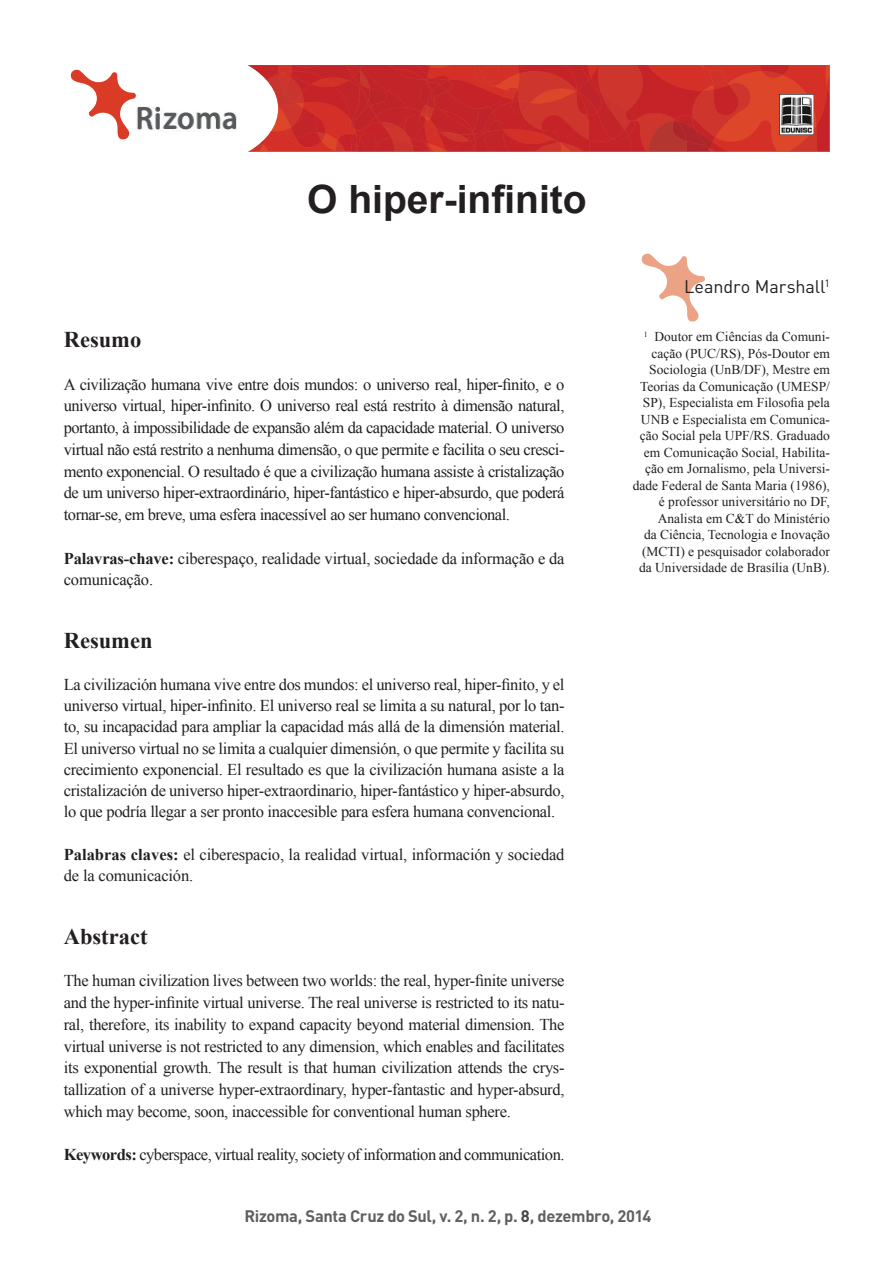
<style>
.page{position:relative;width:893px;height:1263px;background:#fff}
.page>*{position:absolute;margin:0;border:0;box-sizing:border-box;transform-origin:0 0}
.t1{font:700 39px "Arial";color:#231f20}
.t2{font:700 22.5px "Times New Roman";color:#231f20}
.t3{font:18px "DIN Pro";letter-spacing:-.005em;color:#231f20}
.t4{font:16.5px/21.8px "Times New Roman";letter-spacing:-.02em;color:#231f20;text-align:justify}
.t5{font:700 16.5px "DIN Pro";letter-spacing:-.02em;color:#5f5f62}
.t6{font:13.5px/16.5px "Times New Roman";color:#231f20;text-align:right}
.s1{font-weight:700}
.s2{color:#454647}
</style>
<div class="page">
<svg style="left:247px;top:65px;width:582px;height:87px"></svg>
<div style="left:88px;top:52px;width:187px;height:113px;background:#fff;border-radius:50%"></div>
<div style="left:85px;top:49px;width:193px;height:119px;border:6px solid #fff;border-radius:50%"></div>
<img style="left:780px;top:95px;width:33px;height:40px">
<img style="left:136px;top:107px;width:102px;height:24px">
<svg style="left:70px;top:69px;width:66px;height:71px"></svg>
<svg style="left:641px;top:254px;width:64px;height:67px"></svg>
<h1 class="t1" style="left:307px;top:173px;width:281px">O hiper-infinito</h1>
<h2 class="t2" style="left:64px;top:324px;width:79px">Resumo</h2>
<p class="t4" style="left:64px;top:373px;width:502px">A civilização humana vive entre dois mundos: o universo real, hiper-finito, e o universo virtual, hiper-infinito. O universo real está restrito à dimensão natural, portanto, à impossibilidade de expansão além da capacidade material. O universo virtual não está restrito a nenhuma dimensão, o que permite e facilita o seu cresci&shy;mento exponencial. O resultado é que a civilização humana assiste à cristalização de um universo hiper-extraordinário, hiper-fantástico e hiper-absurdo, que poderá tornar-se, em breve, uma esfera inacessível ao ser humano convencional.</p>
<p class="t4" style="left:64px;top:547px;width:502px"><span class="s1">Palavras-chave:</span> ciberespaço, realidade virtual, sociedade da informação e da comunicação.</p>
<h2 class="t2" style="left:64px;top:625px;width:90px">Resumen</h2>
<p class="t4" style="left:64px;top:674px;width:502px;line-height:21px">La civilización humana vive entre dos mundos: el universo real, hiper-finito, y el universo virtual, hiper-infinito. El universo real se limita a su natural, por lo tan&shy;to, su incapacidad para ampliar la capacidad más allá de la dimensión material.<br>El universo virtual no se limita a cualquier dimensión, o que permite y facilita su crecimiento exponencial. El resultado es que la civilización humana asiste a la cristalización de universo hiper-extraordinario, hiper-fantástico y hiper-absurdo, lo que podría llegar a ser pronto inaccesible para esfera humana convencional.</p>
<p class="t4" style="left:64px;top:843px;width:502px;line-height:21px"><span class="s1">Palabras claves:</span> el ciberespacio, la realidad virtual, información y sociedad de la comunicación.</p>
<h2 class="t2" style="left:64px;top:921px;width:85px">Abstract</h2>
<p class="t4" style="left:64px;top:970px;width:502px">The human civilization lives between two worlds: the real, hyper-finite universe and the hyper-infinite virtual universe. The real universe is restricted to its natu&shy;ral, therefore, its inability to expand capacity beyond material dimension. The virtual universe is not restricted to any dimension, which enables and facilitates its exponential growth. The result is that human civilization attends the crys&shy;tallization of a universe hyper-extraordinary, hyper-fantastic and hyper-absurd, which may become, soon, inaccessible for conventional human sphere.</p>
<p class="t4" style="left:64px;top:1144px;width:502px"><span class="s1">Keywords:</span> cyberspace, virtual reality, society of information and communication.</p>
<p class="t3" style="left:684px;top:275px;width:147px">Leandro Marshall<sup>1</sup></p>
<p class="t6" style="left:633px;top:328px;width:199px"><sup>1</sup> Doutor em Ciências da Comuni&shy;cação (PUC/RS), Pós-Doutor em Sociologia (UnB/DF), Mestre em Teorias da Comunicação (UMESP/ SP), Especialista em Filosofia pela UNB e Especialista em Comunica&shy;ção Social pela UPF/RS. Graduado em Comunicação Social, Habilita&shy;ção em Jornalismo, pela Universi&shy;dade Federal de Santa Maria (1986), é professor universitário no DF, Analista em C&amp;T do Ministério<br>da Ciência, Tecnologia e Inovação (MCTI) e pesquisador colaborador da Universidade de Brasília (UnB).</p>
<p class="t5" style="left:244px;top:1205px;width:408px">Rizoma, Santa Cruz do Sul, v. 2, n. 2, p. <span class="s2">8</span>, dezembro, 2014</p>
</div>
